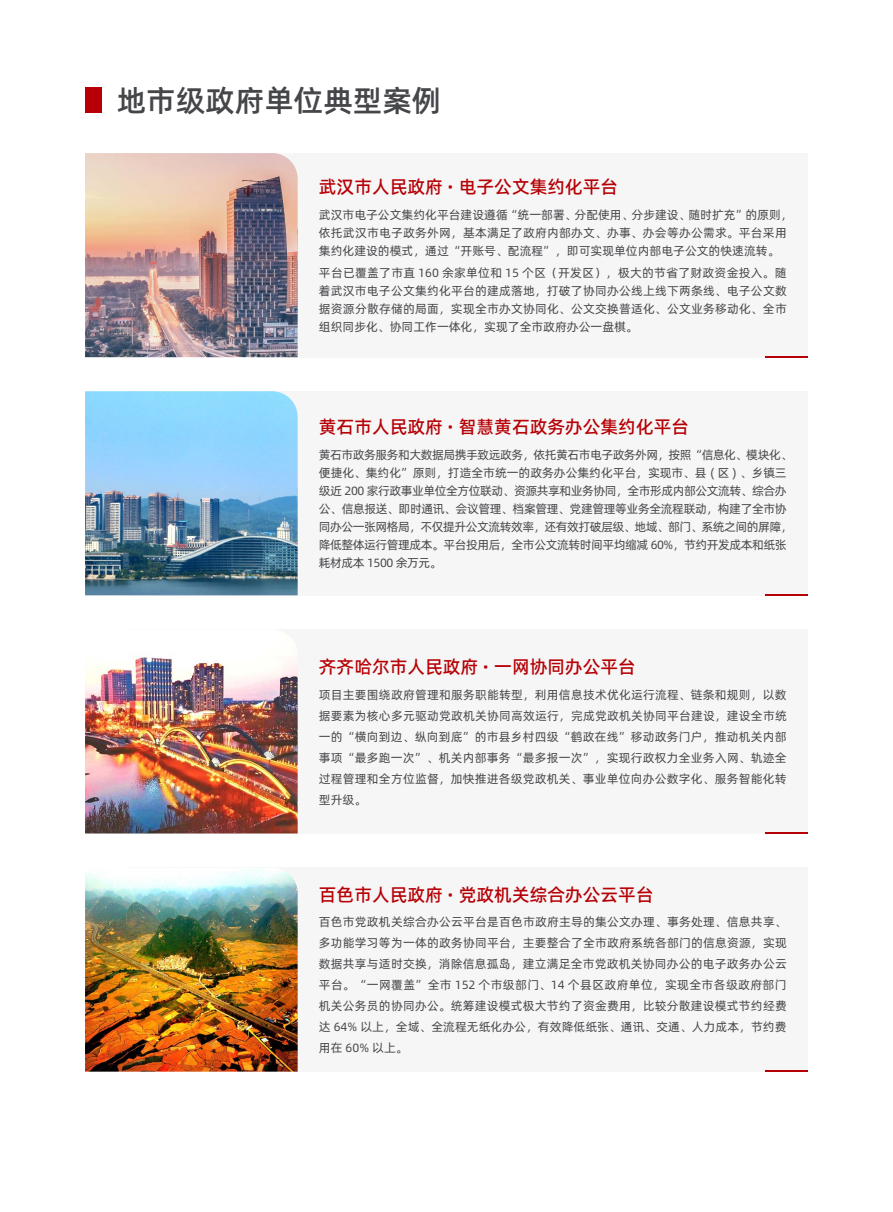
<style>
.page{position:relative;width:893px;height:1212px;background:#fff}
.page>*{position:absolute;margin:0;border:0;box-sizing:border-box;transform-origin:0 0}
.t1{font:500 30px "Alibaba Pu Hui Ti";color:#454649}
.t2{font:18px "Alibaba Pu Hui Ti 2 65 Medium";color:#b60005}
.t3{font:12px/21px "Alibaba Pu Hui Ti";color:#454649;text-align:justify}
.t4{font:12px/18px "Alibaba Pu Hui Ti";letter-spacing:-.04em;color:#454649}
.s1{font-family:"Alibaba Pu Hui Ti 2 95 Extra";font-weight:700}
</style>
<div class="page">
<div style="left:85px;top:87px;width:17px;height:26px;background:#b60005"></div>
<div style="left:255px;top:153px;width:553px;height:204px;background:#f6f6f6"></div>
<hr style="left:765px;top:356px;width:43px;height:1px;background:#b60005">
<img style="left:85px;top:153px;width:213px;height:204px">
<div style="left:127px;top:391px;width:681px;height:204px;background:#f6f6f6"></div>
<hr style="left:765px;top:594px;width:43px;height:1px;background:#b60005">
<img style="left:85px;top:391px;width:213px;height:204px">
<div style="left:128px;top:629px;width:680px;height:204px;background:#f6f6f6"></div>
<hr style="left:765px;top:832px;width:43px;height:1px;background:#b60005">
<img style="left:85px;top:657px;width:213px;height:176px">
<div style="left:127px;top:867px;width:681px;height:204px;background:#f6f6f6"></div>
<hr style="left:765px;top:1070px;width:43px;height:1px;background:#b60005">
<img style="left:85px;top:871px;width:213px;height:200px">
<h1 class="t1" style="left:117px;top:77px;width:326px">地市级政府单位典型案例</h1>
<h2 class="t2" style="left:319px;top:173px;width:301px">武汉市人民政府 <span class="s1">·</span> 电子公文集约化平台</h2>
<p class="t3" style="left:319px;top:205px;width:475px;line-height:18px;text-align:left">武汉市电子公文集约化平台建设遵循“统一部署、分配使用、分步建设、随时扩充”的原则，依托武汉市电子政务外网，基本满足了政府内部办文、办事、办会等办公需求。平台采用集约化建设的模式，通过“开账号、配流程”，即可实现单位内部电子公文的快速流转。</p>
<p class="t3" style="left:319px;top:263px;width:469px;line-height:18px">平台已覆盖了市直 160 余家单位和 15 个区（开发区），极大的节省了财政资金投入。随着武汉市电子公文集约化平台的建成落地，打破了协同办公线上线下两条线、电子公文数据资源分散存储的局面，实现全市办文协同化、公文交换普适化、公文业务移动化、全市组织同步化、协同工作一体化，实现了全市政府办公一盘棋。</p>
<h2 class="t2" style="left:319px;top:413px;width:372px">黄石市人民政府 <span class="s1">·</span> 智慧黄石政务办公集约化平台</h2>
<p class="t4" style="left:319px;top:445px;width:475px">黄石市政务服务和大数据局携手致远政务，依托黄石市电子政务外网，按照“信息化、模块化、便捷化、集约化”原则，打造全市统一的政务办公集约化平台，实现市、县 ( 区 ) 、乡镇三级近 200 家行政事业单位全方位联动、资源共享和业务协同，全市形成内部公文流转、综合办公、信息报送、即时通讯、会议管理、档案管理、党建管理等业务全流程联动，构建了全市协同办公一张网格局，不仅提升公文流转效率，还有效打破层级、地域、部门、系统之间的屏障，降低整体运行管理成本。平台投用后，全市公文流转时间平均缩减 60%，节约开发成本和纸张耗材成本 1500 余万元。</p>
<h2 class="t2" style="left:319px;top:653px;width:319px">齐齐哈尔市人民政府 <span class="s1">·</span> 一网协同办公平台</h2>
<p class="t3" style="left:319px;top:683px;width:469px">项目主要围绕政府管理和服务职能转型，利用信息技术优化运行流程、链条和规则，以数据要素为核心多元驱动党政机关协同高效运行，完成党政机关协同平台建设，建设全市统一的“横向到边、纵向到底”的市县乡村四级“鹤政在线”移动政务门户，推动机关内部事项“最多跑一次”、机关内部事务“最多报一次”，实现行政权力全业务入网、轨迹全过程管理和全方位监督，加快推进各级党政机关、事业单位向办公数字化、服务智能化转型升级。</p>
<h2 class="t2" style="left:319px;top:880px;width:336px">百色市人民政府 <span class="s1">·</span> 党政机关综合办公云平台</h2>
<p class="t3" style="left:319px;top:911px;width:469px">百色市党政机关综合办公云平台是百色市政府主导的集公文办理、事务处理、信息共享、多功能学习等为一体的政务协同平台，主要整合了全市政府系统各部门的信息资源，实现数据共享与适时交换，消除信息孤岛，建立满足全市党政机关协同办公的电子政务办公云平台。“一网覆盖”全市 152 个市级部门、14 个县区政府单位，实现全市各级政府部门机关公务员的协同办公。统筹建设模式极大节约了资金费用，比较分散建设模式节约经费达 64% 以上，全域、全流程无纸化办公，有效降低纸张、通讯、交通、人力成本，节约费用在 60% 以上。</p>
</div>
